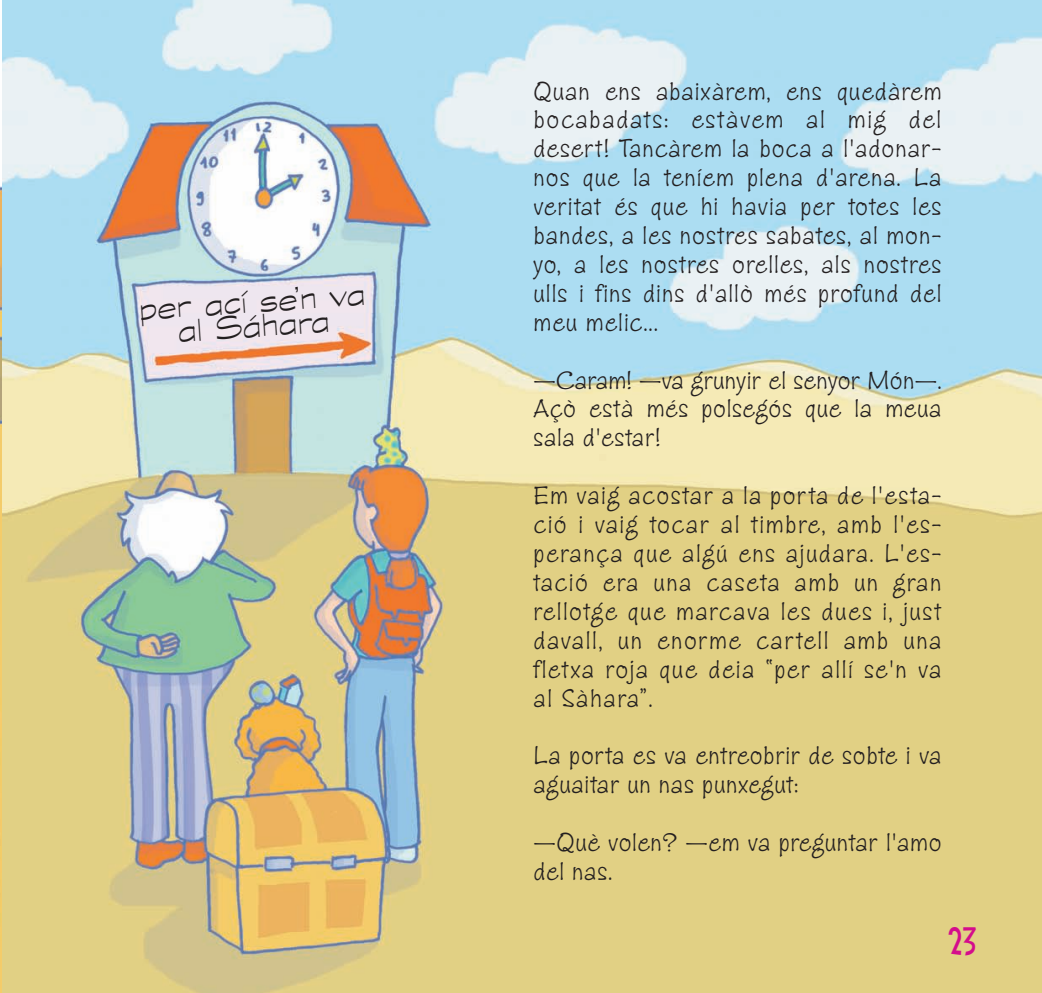
<style>
.page{position:relative;width:1042px;height:993px;background:#fff}
.page>*{position:absolute;margin:0;border:0;box-sizing:border-box;transform-origin:0 0}
.t1{font:35px "Graphite MM 237 736";color:#231f20}
.t2{font:35px "Smilage";color:#d40d8c}
.t3{font:26.25px/28.9px "Zipty Do";letter-spacing:.05em;color:#231f20;text-align:justify}
</style>
<div class="page">
<img style="left:1px;top:0;width:1041px;height:992px">
<h1 class="t1" style="left:138px;top:298px;width:228px;rotate:-4deg">per ací se’n va</h1>
<h1 class="t1" style="left:177px;top:320px;width:154px;rotate:-4deg">al Sáhara</h1>
<p class="t3" style="left:534px;top:79px;width:409px">Quan ens abaixàrem, ens quedàrem bocabadats: estàvem al mig del desert! Tancàrem la boca a l'adonar&shy;nos que la teníem plena d'arena. La veritat és que hi havia per totes les bandes, a les nostres sabates, al mon&shy;yo, a les nostres orelles, als nostres ulls i fins dins d'allò més profund del meu melic...</p>
<p class="t3" style="left:534px;top:368px;width:409px">—Caram! —va grunyir el senyor Món—.<br>Açò està més polsegós que la meua sala d'estar!</p>
<p class="t3" style="left:534px;top:484px;width:409px">Em vaig acostar a la porta de l'esta&shy;ció i vaig tocar al timbre, amb l'es&shy;perança que algú ens ajudara. L'es&shy;tació era una caseta amb un gran rellotge que marcava les dues i, just davall, un enorme cartell amb una fletxa roja que deia “per allí se'n va al Sàhara”.</p>
<p class="t3" style="left:534px;top:744px;width:409px">La porta es va entreobrir de sobte i va aguaitar un nas punxegut:</p>
<p class="t3" style="left:534px;top:830px;width:409px">—Què volen? —em va preguntar l'amo del nas.</p>
<h1 class="t2" style="left:948px;top:926px;width:29px">23</h1>
</div>
